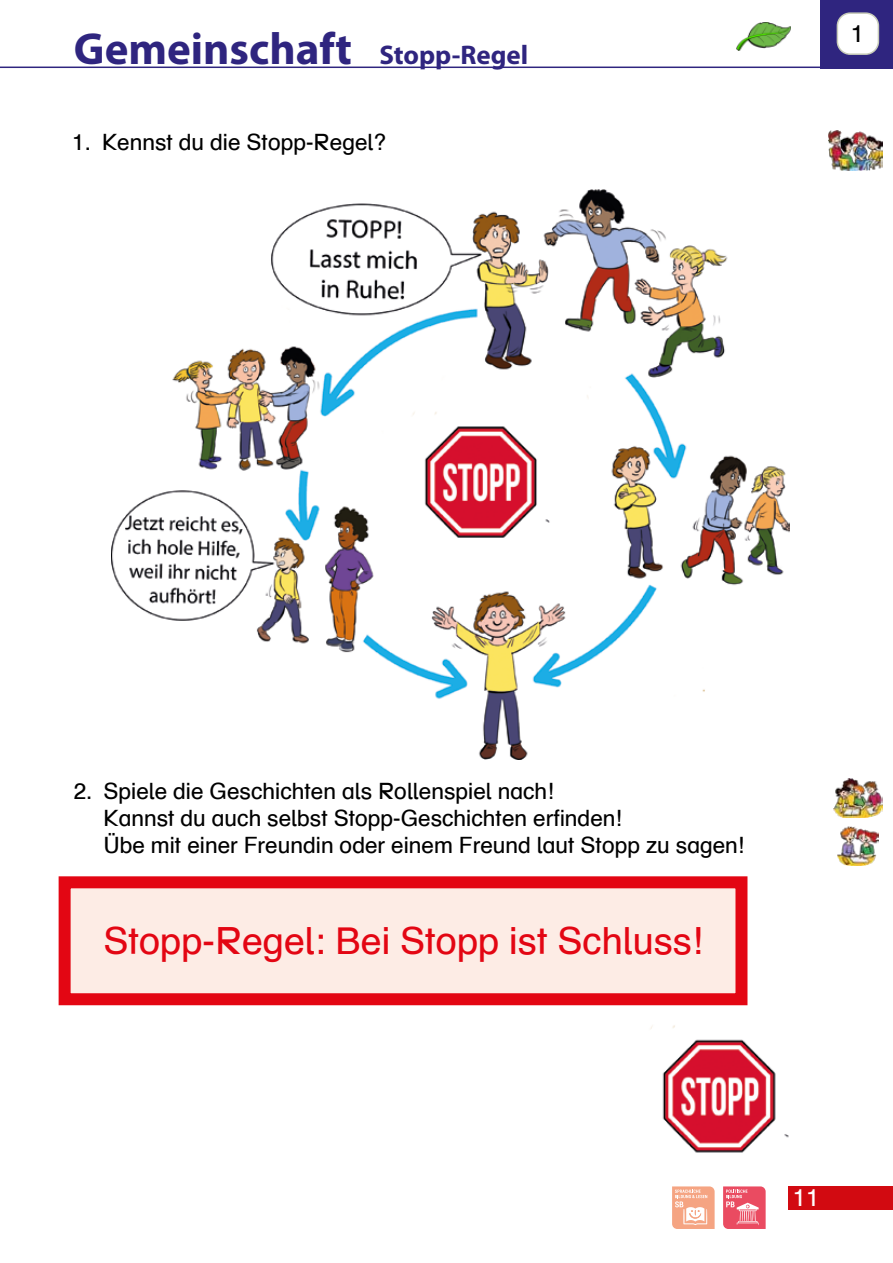
<style>
.page{position:relative;width:893px;height:1263px;background:#fff}
.page>*{position:absolute;margin:0;border:0;box-sizing:border-box;transform-origin:0 0}
.t1{font:700 45px "Myriad Pro";color:#2f257f}
.t2{font:37.5px "Schulbuch Nord OE Roman";color:#e30613}
.t3{font:24px "Schulbuch Nord OE Roman";color:#fff}
.t4{font:24px "Schulbuch Nord OE Roman";color:#000}
.t5{font:22.5px/27px "Schulbuch Nord OE Roman";color:#000}
.s1{font-size:27px}
</style>
<div class="page">
<div style="left:821px;top:0;width:72px;height:68px;background:#2f257f"></div>
<div style="left:837px;top:13px;width:41px;height:41px;background:#fff;border-radius:13px"></div>
<div style="left:837px;top:12px;width:42px;height:43px;border:2px solid #c8ccb9;border-radius:13px"></div>
<hr style="left:0;top:67px;width:893px;height:1px;background:#2f257f">
<div style="left:788px;top:1186px;width:105px;height:24px;background:#d20a11"></div>
<div style="left:65px;top:882px;width:676px;height:117px;background:#fdece5"></div>
<div style="left:59px;top:876px;width:688px;height:129px;border:12px solid #e30613"></div>
<img style="left:736px;top:22px;width:55px;height:29px">
<img style="left:829px;top:131px;width:54px;height:39px">
<img style="left:112px;top:189px;width:678px;height:571px">
<img style="left:650px;top:1025px;width:139px;height:128px">
<img style="left:837px;top:826px;width:42px;height:40px">
<img style="left:834px;top:778px;width:48px;height:40px">
<svg style="left:723px;top:1186px;width:43px;height:43px;background:#ed6b7d"></svg>
<svg style="left:672px;top:1186px;width:43px;height:43px;background:#f7b89e"></svg>
<h1 class="t1" style="left:74px;top:19px;width:456px">Gemeinschaft <span class="s1">Stopp-Regel</span></h1>
<p class="t5" style="left:72px;top:128px;width:315px">1. Kennst du die Stopp-Regel?</p>
<p class="t4" style="left:851px;top:19px;width:15px">1</p>
<p class="t5" style="left:103px;top:777px;width:642px;text-indent:-30px">2. Spiele die Geschichten als Rollenspiel nach!<br>Kannst du auch selbst Stopp-Geschichten erfinden!<br>Übe mit einer Freundin oder einem Freund laut Stopp zu sagen!</p>
<h2 class="t2" style="left:103px;top:917px;width:601px">Stopp-Regel: Bei Stopp ist Schluss!</h2>
<p class="t3" style="left:793px;top:1183px;width:28px">11</p>
</div>
